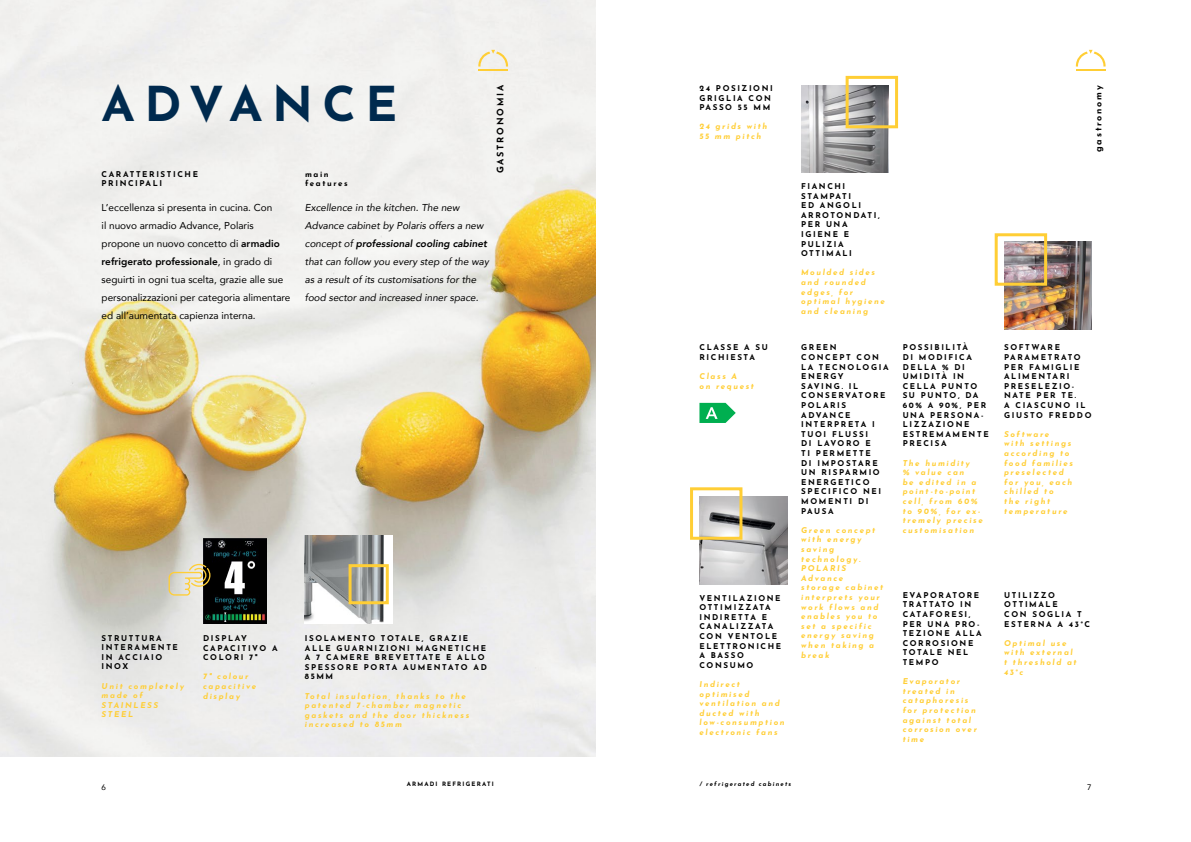
<style>
.page{position:relative;width:1191px;height:842px;background:#fff}
.page>*{position:absolute;margin:0;border:0;box-sizing:border-box;transform-origin:0 0}
.t1{font:700 48px "Josefin Sans";letter-spacing:.2em;color:#002a4e}
.t2{font:10px/18px "Avenir";color:#000}
.t3{font:italic 10px/18px "Avenir";color:#000}
.t4{font:700 9px "Josefin Sans";letter-spacing:.2em;color:#000}
.t5{font:700 8px/9.6px "Josefin Sans";letter-spacing:.2em;color:#000}
.t6{font:italic 700 8px/9.6px "Josefin Sans";letter-spacing:.2em;color:#ffce35}
.t7{font:8px "Avenir";color:#000}
.t8{font:italic 700 6px "Josefin Sans";letter-spacing:.2em;color:#000}
.t9{font:700 6px "Josefin Sans";letter-spacing:.2em;color:#000}
.s1{font-weight:800}
</style>
<div class="page">
<img style="left:0;top:0;width:595px;height:757px">
<img style="left:801px;top:85px;width:87px;height:88px">
<img style="left:1004px;top:242px;width:87px;height:87px">
<img style="left:699px;top:497px;width:88px;height:87px">
<img style="left:305px;top:536px;width:87px;height:88px">
<div style="left:348px;top:564px;width:41px;height:40px;border:3px solid #ffce35"></div>
<svg style="left:699px;top:403px;width:36px;height:20px"></svg>
<img style="left:203px;top:539px;width:64px;height:85px">
<svg style="left:168px;top:564px;width:42px;height:32px"></svg>
<hr style="left:478px;top:69px;width:30px;height:2px;background:#ffce35">
<svg style="left:478px;top:50px;width:30px;height:17px"></svg>
<hr style="left:1076px;top:69px;width:29px;height:2px;background:#ffce35">
<svg style="left:1075px;top:50px;width:30px;height:17px"></svg>
<div style="left:994px;top:233px;width:53px;height:53px;border:3px solid #ffce35"></div>
<div style="left:845px;top:76px;width:53px;height:52px;border:3px solid #ffce35"></div>
<div style="left:690px;top:487px;width:52px;height:53px;border:3px solid #ffce35"></div>
<h1 class="t1" style="left:102px;top:85px;width:297px">ADVANCE</h1>
<p class="t5" style="left:699px;top:84px;width:75px">24 POSIZIONI<br>GRIGLIA CON<br>PASSO 55 MM</p>
<p class="t6" style="left:699px;top:123px;width:69px">24 grids with<br>55 mm pitch</p>
<p class="t4" style="left:497px;top:173px;width:90px;rotate:-90deg">GASTRONOMIA</p>
<p class="t4" style="left:1094px;top:152px;width:68px;rotate:-90deg">gastronomy</p>
<p class="t5" style="left:102px;top:170px;width:98px">CARATTERISTICHE<br>PRINCIPALI</p>
<p class="t5" style="left:305px;top:170px;width:44px">main features</p>
<p class="t5" style="left:801px;top:182px;width:80px">FIANCHI<br>STAMPATI<br>ED ANGOLI<br>ARROTONDATI,<br>PER UNA<br>IGIENE E<br>PULIZIA<br>OTTIMALI</p>
<p class="t6" style="left:801px;top:269px;width:85px">Moulded sides and rounded edges, for optimal hygiene and cleaning</p>
<p class="t2" style="left:102px;top:199px;width:190px">L’eccellenza si presenta in cucina. Con<br>il nuovo armadio Advance, Polaris propone un nuovo concetto di <span class="s1">armadio refrigerato professionale</span>, in grado di seguirti in ogni tua scelta, grazie alle sue personalizzazioni per categoria alimentare ed all’aumentata capienza interna.</p>
<p class="t3" style="left:305px;top:199px;width:186px">Excellence in the kitchen. The new Advance cabinet by Polaris offers a new concept of <span class="s1">professional cooling cabinet </span>that can follow you every step of the way as a result of its customisations for the food sector and increased inner space.</p>
<p class="t5" style="left:102px;top:634px;width:78px">STRUTTURA<br>INTERAMENTE<br>IN ACCIAIO<br>INOX</p>
<p class="t6" style="left:102px;top:682px;width:84px">Unit completely made of<br>STAINLESS<br>STEEL</p>
<p class="t5" style="left:203px;top:634px;width:76px">DISPLAY<br>CAPACITIVO A<br>COLORI 7"</p>
<p class="t6" style="left:203px;top:673px;width:55px">7" colour capacitive display</p>
<p class="t5" style="left:305px;top:634px;width:183px">ISOLAMENTO TOTALE, GRAZIE<br>ALLE GUARNIZIONI MAGNETICHE<br>A 7 CAMERE BREVETTATE E ALLO<br>SPESSORE PORTA AUMENTATO AD<br>85MM</p>
<p class="t6" style="left:305px;top:692px;width:166px">Total insulation, thanks to the patented 7-chamber magnetic gaskets and the door thickness increased to 85mm</p>
<p class="t5" style="left:699px;top:344px;width:70px">CLASSE A SU<br>RICHIESTA</p>
<p class="t6" style="left:699px;top:372px;width:56px">Class A<br>on request</p>
<p class="t5" style="left:699px;top:594px;width:83px">VENTILAZIONE<br>OTTIMIZZATA<br>INDIRETTA E<br>CANALIZZATA<br>CON VENTOLE<br>ELETTRONICHE<br>A BASSO<br>CONSUMO</p>
<p class="t6" style="left:699px;top:680px;width:87px">Indirect optimised ventilation and ducted with low-consumption electronic fans</p>
<p class="t5" style="left:801px;top:344px;width:89px">GREEN<br>CONCEPT CON<br>LA TECNOLOGIA<br>ENERGY<br>SAVING. IL<br>CONSERVATORE<br>POLARIS<br>ADVANCE<br>INTERPRETA I<br>TUOI FLUSSI<br>DI LAVORO E<br>TI PERMETTE<br>DI IMPOSTARE<br>UN RISPARMIO<br>ENERGETICO<br>SPECIFICO NEI<br>MOMENTI DI<br>PAUSA</p>
<p class="t6" style="left:801px;top:526px;width:84px">Green concept with energy saving technology.<br>POLARIS<br>Advance storage cabinet interprets your work flows and enables you to set a specific energy saving when taking a break</p>
<p class="t5" style="left:902px;top:344px;width:87px">POSSIBILITÀ<br>DI MODIFICA<br>DELLA % DI<br>UMIDITÀ IN<br>CELLA PUNTO<br>SU PUNTO, DA<br>60% A 90%, PER<br>UNA PERSONA-<br>LIZZAZIONE<br>ESTREMAMENTE<br>PRECISA</p>
<p class="t6" style="left:902px;top:459px;width:82px">The humidity<br>% value can<br>be edited in a point-to-point cell, from 60% to 90%, for ex&shy;tremely precise customisation</p>
<p class="t5" style="left:902px;top:591px;width:81px">EVAPORATORE<br>TRATTATO IN<br>CATAFORESI,<br>PER UNA PRO-<br>TEZIONE ALLA<br>CORROSIONE<br>TOTALE NEL<br>TEMPO</p>
<p class="t6" style="left:902px;top:677px;width:76px">Evaporator treated in cataphoresis for protection against total corrosion over time</p>
<p class="t5" style="left:1004px;top:344px;width:89px">SOFTWARE<br>PARAMETRATO<br>PER FAMIGLIE<br>ALIMENTARI<br>PRESELEZIO-<br>NATE PER TE.<br>A CIASCUNO IL<br>GIUSTO FREDDO</p>
<p class="t6" style="left:1004px;top:430px;width:70px">Software<br>with settings according to food families preselected for you, each chilled to<br>the right temperature</p>
<p class="t5" style="left:1004px;top:591px;width:87px">UTILIZZO<br>OTTIMALE<br>CON SOGLIA T<br>ESTERNA A 43°C</p>
<p class="t6" style="left:1004px;top:639px;width:74px">Optimal use with external t threshold at<br>43°c</p>
<p class="t9" style="left:407px;top:782px;width:89px">ARMADI REFRIGERATI</p>
<p class="t8" style="left:699px;top:782px;width:93px">/ refrigerated cabinets</p>
<p class="t7" style="left:102px;top:782px;width:6px">6</p>
<p class="t7" style="left:1087px;top:782px;width:6px">7</p>
</div>
